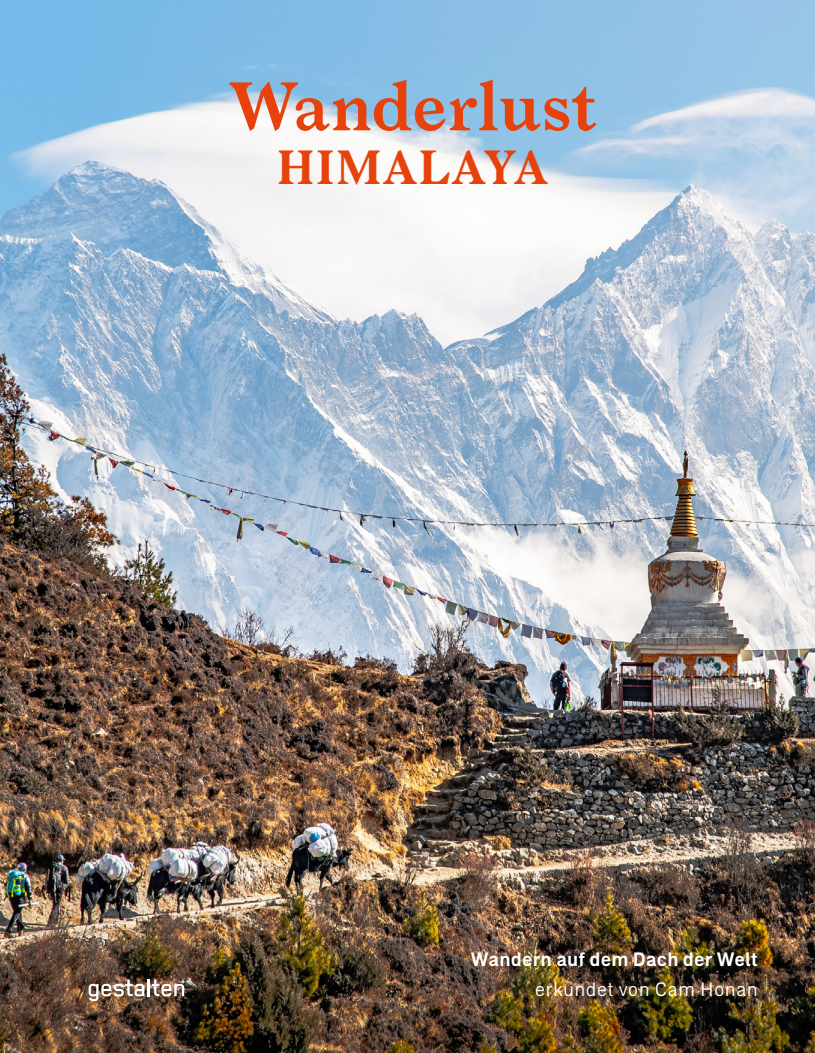
<style>
.page{position:relative;width:815px;height:1053px;background:#fff}
.page>*{position:absolute;margin:0;border:0;box-sizing:border-box;transform-origin:0 0}
.t1{font:600 65.75px "Larish Neue";letter-spacing:.005em;color:#e7420c}
.t2{font:600 46px "Larish Neue";letter-spacing:.03em;color:#e7420c}
.t3{font:700 19.38px "Zimmer";letter-spacing:.01em;color:#fff}
.t4{font:19.38px "Zimmer";letter-spacing:.01em;color:#fff}
</style>
<div class="page">
<img style="left:0;top:0;width:815px;height:1052px">
<hr style="left:147px;top:978px;width:3px;height:18px;background:#fff">
<svg style="left:152px;top:979px;width:32px;height:17px"></svg>
<svg style="left:89px;top:979px;width:55px;height:22px"></svg>
<h1 class="t1" style="left:229px;top:56px;width:369px">Wanderlust</h1>
<h2 class="t2" style="left:277px;top:132px;width:273px">HIMALAYA</h2>
<p class="t3" style="left:471px;top:947px;width:289px">Wandern auf dem Dach der Welt</p>
<p class="t4" style="left:535px;top:978px;width:225px">erkundet von Cam Honan</p>
</div>
